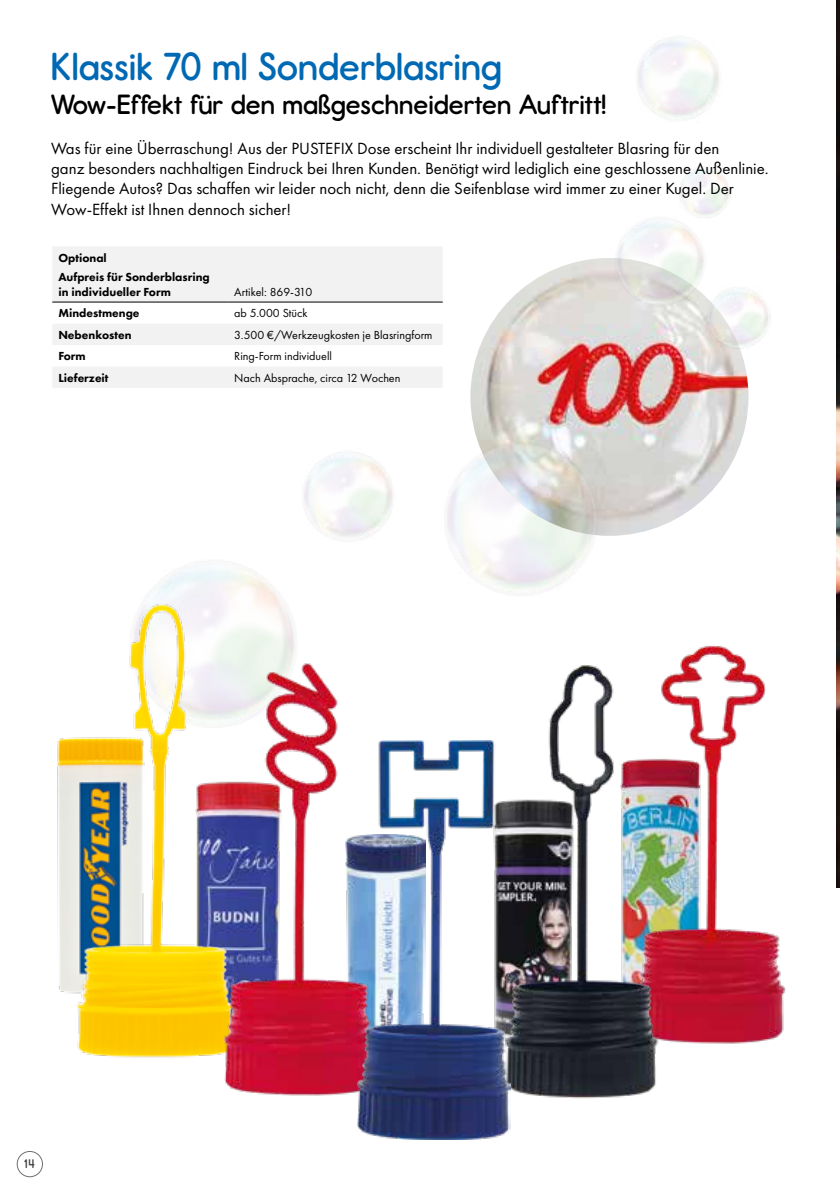
<style>
.page{position:relative;width:840px;height:1191px;background:#fff}
.page>*{position:absolute;margin:0;border:0;box-sizing:border-box;transform-origin:0 0}
.t1{font:39.2px "Report Sb";color:#0069b4}
.t2{font:28px "Report Sb";color:#000}
.t3{font:16.8px/20.2px "Futura PT";color:#000}
.t4{font:12.6px "Report Sb";color:#3c3c3b}
.t5{font:12px "Futura PT";color:#000}
.t6{font:800 12px/19.8px "Futura PT";color:#000}
</style>
<div class="page">
<img style="left:836px;top:0;width:3px;height:887px">
<img style="left:470px;top:258px;width:278px;height:278px;border-radius:139px">
<div style="left:52px;top:247px;width:390px;height:141px;background:#f2f2f2"></div>
<svg style="left:52px;top:303px;width:390px;height:63px"></svg>
<hr style="left:52px;top:302px;width:176px;height:1px;background:#000">
<hr style="left:228px;top:302px;width:214px;height:1px;background:#000">
<img style="left:446px;top:438px;width:154px;height:155px">
<img style="left:613px;top:221px;width:93px;height:87px">
<img style="left:679px;top:169px;width:51px;height:49px">
<img style="left:706px;top:288px;width:63px;height:61px">
<img style="left:696px;top:645px;width:90px;height:399px">
<img style="left:475px;top:651px;width:221px;height:448px">
<img style="left:57px;top:595px;width:233px;height:463px">
<img style="left:207px;top:643px;width:187px;height:453px">
<img style="left:357px;top:741px;width:152px;height:398px">
<div style="left:17px;top:1151px;width:26px;height:25px;border:1px solid #706f6f;border-radius:50%"></div>
<h1 class="t1" style="left:51px;top:43px;width:452px">Klassik 70 ml Sonderblasring</h1>
<h2 class="t2" style="left:51px;top:88px;width:556px">Wow-Effekt für den maßgeschneiderten Auftritt!</h2>
<p class="t3" style="left:51px;top:138px;width:718px">Was für eine Überraschung! Aus der PUSTEFIX Dose erscheint Ihr individuell gestalteter Blasring für den<br>ganz besonders nachhaltigen Eindruck bei Ihren Kunden. Benötigt wird lediglich eine geschlossene Außenlinie.<br>Fliegende Autos? Das schaffen wir leider noch nicht, denn die Seifenblase wird immer zu einer Kugel. Der Wow-Effekt ist Ihnen dennoch sicher!</p>
<p class="t6" style="left:58px;top:247px;width:153px">Optional<br>Aufpreis für Sonderblasring</p>
<p class="t6" style="left:58px;top:282px;width:114px">in individueller Form</p>
<p class="t5" style="left:234px;top:285px;width:79px">Artikel: 869-310</p>
<p class="t6" style="left:58px;top:303px;width:83px">Mindestmenge</p>
<p class="t5" style="left:234px;top:306px;width:75px">ab 5.000 Stück</p>
<p class="t6" style="left:58px;top:325px;width:75px">Nebenkosten</p>
<p class="t5" style="left:234px;top:328px;width:200px">3.500 €/Werkzeugkosten je Blasringform</p>
<p class="t6" style="left:58px;top:346px;width:29px">Form</p>
<p class="t5" style="left:234px;top:349px;width:99px">Ring-Form individuell</p>
<p class="t6" style="left:58px;top:367px;width:52px">Lieferzeit</p>
<p class="t5" style="left:234px;top:370px;width:168px">Nach Absprache, circa 12 Wochen</p>
<p class="t4" style="left:25px;top:1156px;width:12px">14</p>
</div>
